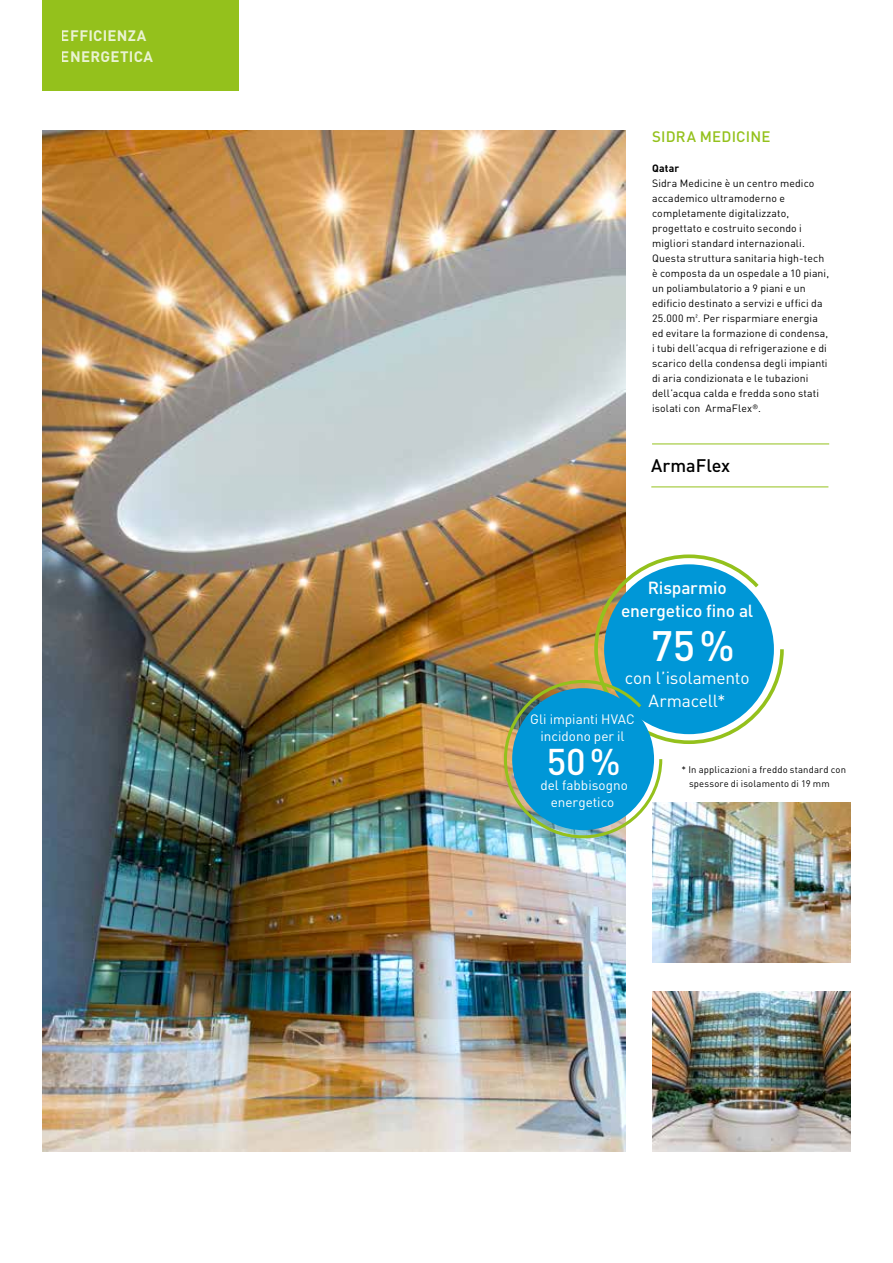
<style>
.page{position:relative;width:893px;height:1263px;background:#fff}
.page>*{position:absolute;margin:0;border:0;box-sizing:border-box;transform-origin:0 0}
.t1{font:500 42px "DIN Pro";color:#fff}
.t2{font:500 36.75px "DIN Pro";color:#fff}
.t3{font:500 18px "DIN Pro";color:#000}
.t4{font:500 17.4px/22.5px "DIN Pro";letter-spacing:-.01em;color:#fff;text-align:center}
.t5{font:17.4px/22.5px "DIN Pro";letter-spacing:-.01em;color:#fff;text-align:center}
.t6{font:700 15px/21px "DIN Pro";letter-spacing:.015em;color:#fff}
.t7{font:500 15px "DIN Pro";letter-spacing:.015em;color:#94c11c}
.t8{font:13.5px/16.5px "DIN Pro";color:#fff;text-align:center}
.t9{font:10.5px/15px "DIN Pro";letter-spacing:.01em;color:#000}
.t10{font:700 10.5px "DIN Pro";letter-spacing:.015em;color:#000}
.t11{font:9.45px/14.2px "DIN Pro";letter-spacing:.015em;color:#000}
</style>
<div class="page">
<img style="left:43px;top:130px;width:582px;height:1022px">
<div style="left:43px;top:0;width:196px;height:91px;background:#94c11c"></div>
<img style="left:652px;top:991px;width:198px;height:161px">
<img style="left:652px;top:802px;width:198px;height:161px">
<img style="left:502px;top:553px;width:284px;height:287px">
<hr style="left:652px;top:444px;width:177px;height:1px;background:#94c11c">
<hr style="left:651px;top:487px;width:177px;height:1px;background:#94c11c">
<h3 class="t6" style="left:61px;top:24px;width:93px">EFFICIENZA<br>ENERGETICA</h3>
<h3 class="t7" style="left:652px;top:124px;width:120px">SIDRA MEDICINE</h3>
<p class="t10" style="left:652px;top:160px;width:29px">Qatar</p>
<p class="t9" style="left:652px;top:175px;width:179px">Sidra Medicine è un centro medico accademico ultramoderno e completamente digitalizzato, progettato e costruito secondo i migliori standard internazionali.<br>Questa struttura sanitaria high-tech è composta da un ospedale a 10 piani, un poliambulatorio a 9 piani e un edificio destinato a servizi e uffici da 25.000 m². Per risparmiare energia ed evitare la formazione di condensa, i tubi dell’acqua di refrigerazione e di scarico della condensa degli impianti di aria condizionata e le tubazioni dell’acqua calda e fredda sono stati isolati con ArmaFlex®.</p>
<h3 class="t3" style="left:651px;top:452px;width:80px">ArmaFlex</h3>
<h3 class="t4" style="left:621px;top:576px;width:134px">Risparmio energetico fino al</h3>
<h1 class="t1" style="left:651px;top:613px;width:85px">75%</h1>
<h3 class="t5" style="left:625px;top:666px;width:126px">con l’isolamento<br>Armacell*</h3>
<p class="t8" style="left:530px;top:710px;width:106px">Gli impianti HVAC incidono per il</p>
<p class="t8" style="left:540px;top:776px;width:89px">del fabbisogno energetico</p>
<h2 class="t2" style="left:547px;top:733px;width:75px">50%</h2>
<p class="t11" style="left:689px;top:761px;width:158px;text-indent:-7px">* In applicazioni a freddo standard con spessore di isolamento di 19 mm</p>
</div>
